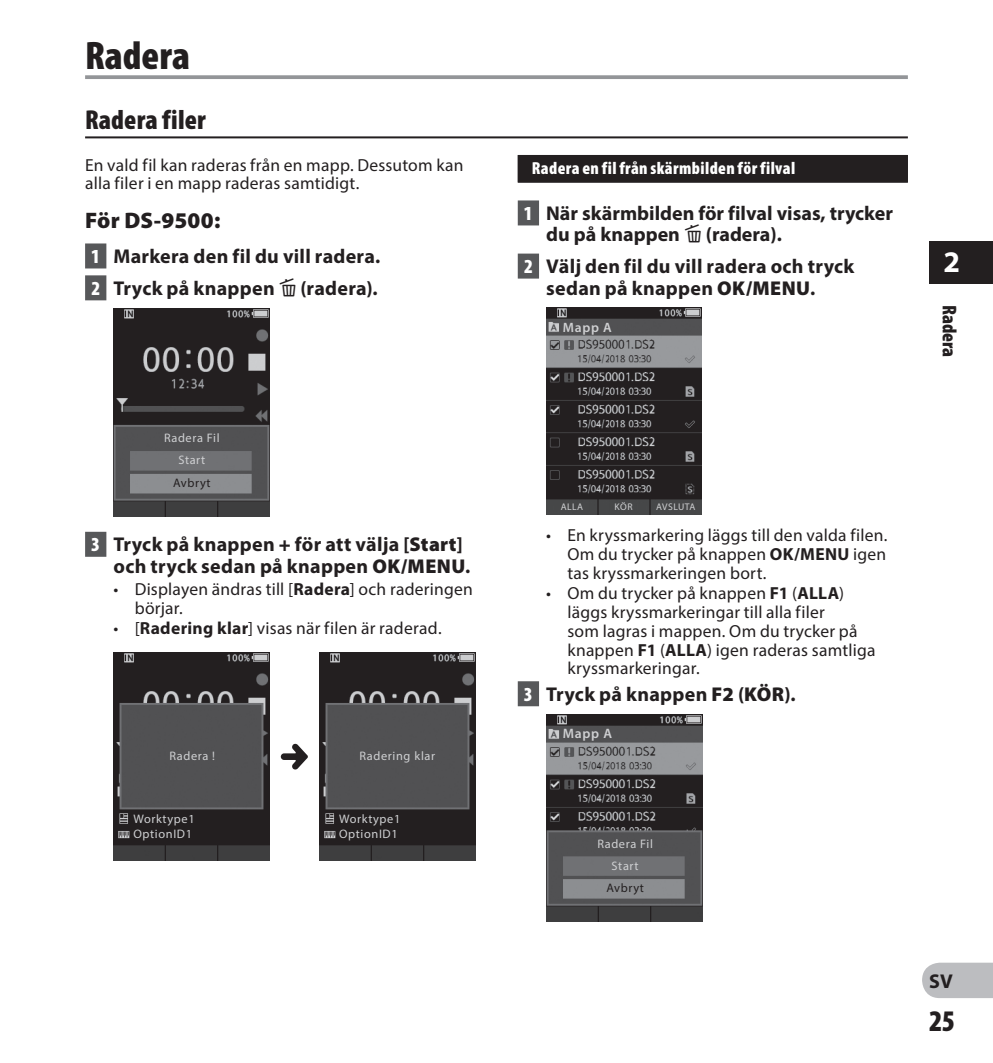
<style>
.page{position:relative;width:993px;height:1063px;background:#fff}
.page>*{position:absolute;margin:0;border:0;box-sizing:border-box;transform-origin:0 0}
.t1{font:900 condensed 40px "Myriad Pro";color:#231f20}
.t2{font:900 condensed 30px "Myriad Pro";color:#231f20}
.t3{font:700 30px "Myriad Pro";color:#fff}
.t4{font:900 condensed 27.5px "Myriad Pro";letter-spacing:.005em;color:#231f20}
.t5{font:900 22.5px "Myriad Pro";letter-spacing:.005em;color:#231f20}
.t6{font:700 20px/21.2px "Myriad Pro";letter-spacing:.015em;color:#231f20}
.t7{font:900 condensed 20px "Myriad Pro";color:#231f20}
.t8{font:17.5px/18.8px "Myriad Pro";letter-spacing:.015em;color:#231f20}
.t9{font:900 condensed 17.5px "Myriad Pro";letter-spacing:.025em;color:#fff}
.t10{font:600 13.75px "Myriad Pro";color:#cfd0d2}
.t11{font:600 13.5px "Myriad Pro";color:#cfd0d2}
.t12{font:12.25px/22px "Myriad Pro";letter-spacing:.05em;color:#cfd0d2;text-align:center}
.t13{font:12.25px "Myriad Pro";letter-spacing:.05em;color:#231f20}
.t14{font:9.75px "Myriad Pro";letter-spacing:.05em;color:#cfd0d2}
.t15{font:9.75px "Myriad Pro";letter-spacing:.03em;color:#cfd0d2}
.s1{font-weight:900;font-stretch:condensed;color:#fff}
.s2{font-family:"VR4";font-weight:400}
.s3{font-weight:900}
.s4{font-weight:700}
</style>
<div class="page">
<div style="left:928px;top:241px;width:64px;height:42px;background:#231f20"></div>
<div style="left:922px;top:963px;width:70px;height:35px;background:#bcbdc0"></div>
<svg style="left:85px;top:75px;width:822px;height:4px;background:#9a9c9f"></svg>
<hr style="left:85px;top:136px;width:822px;height:2px;background:#231f20">
<div style="left:85px;top:243px;width:21px;height:25px;background:#57585a"></div>
<div style="left:85px;top:275px;width:21px;height:25px;background:#57585a"></div>
<div style="left:85px;top:532px;width:21px;height:25px;background:#57585a"></div>
<img style="left:113px;top:308px;width:156px;height:208px">
<svg style="left:281px;top:743px;width:27px;height:27px"></svg>
<img style="left:113px;top:653px;width:156px;height:208px">
<img style="left:319px;top:653px;width:156px;height:208px">
<div style="left:517px;top:155px;width:390px;height:28px;background:#514e4f"></div>
<div style="left:517px;top:155px;width:390px;height:27px;background:#231f20"></div>
<div style="left:517px;top:200px;width:22px;height:25px;background:#57585a"></div>
<div style="left:517px;top:254px;width:22px;height:25px;background:#57585a"></div>
<div style="left:517px;top:681px;width:22px;height:25px;background:#57585a"></div>
<img style="left:546px;top:308px;width:155px;height:206px">
<img style="left:546px;top:714px;width:156px;height:208px">
<h1 class="t1" style="left:85px;top:30px;width:106px">Radera</h1>
<h3 class="t4" style="left:85px;top:103px;width:122px">Radera filer</h3>
<p class="t8" style="left:85px;top:155px;width:380px">En vald fil kan raderas från en mapp. Dessutom kan alla filer i en mapp raderas samtidigt.</p>
<p class="t5" style="left:85px;top:205px;width:137px">För DS-9500:</p>
<p class="t6" style="left:91px;top:240px;width:290px;line-height:32px"><span class="s1">1</span> Markera den fil du vill radera.<br><span class="s1">2</span> Tryck på knappen <span class="s2">k</span> (radera).</p>
<p class="t12" style="left:164px;top:426px;width:57px">Radera Fil<br>Start</p>
<p class="t13" style="left:173px;top:475px;width:39px">Avbryt</p>
<p class="t6" style="left:113px;top:533px;width:358px;text-indent:-22px"><span class="s1">3</span> Tryck på knappen <span class="s3">+</span> för att välja [<span class="s3">Start</span>] och tryck sedan på knappen <span class="s3">OK/MENU</span>.</p>
<p class="t8" style="left:135px;top:580px;width:339px;text-indent:-21px">• Displayen ändras till [<span class="s4">Radera</span>] och raderingen börjar.</p>
<p class="t8" style="left:113px;top:619px;width:329px">• [<span class="s4">Radering klar</span>] visas när filen är raderad.</p>
<p class="t12" style="left:169px;top:745px;width:47px">Radera !</p>
<p class="t12" style="left:133px;top:811px;width:63px;line-height:15.5px;text-align:left">Worktype1<br>OptionID1</p>
<p class="t12" style="left:359px;top:745px;width:77px">Radering klar</p>
<p class="t12" style="left:339px;top:811px;width:63px;line-height:15.5px;text-align:left">Worktype1<br>OptionID1</p>
<p class="t9" style="left:531px;top:157px;width:265px">Radera en fil från skärmbilden för filval</p>
<p class="t6" style="left:546px;top:202px;width:348px;text-indent:-22px"><span class="s1">1</span> När skärmbilden för filval visas, trycker du på knappen <span class="s2">k</span> (radera).</p>
<p class="t6" style="left:546px;top:255px;width:309px;text-indent:-22px"><span class="s1">2</span> Välj den fil du vill radera och tryck sedan på knappen <span class="s3">OK/MENU</span>.</p>
<p class="t11" style="left:562px;top:319px;width:50px">Mapp A</p>
<h2 class="t3" style="left:943px;top:243px;width:18px">2</h2>
<p class="t7" style="left:962px;top:305px;width:54px;rotate:90deg">Radera</p>
<p class="t14" style="left:614px;top:501px;width:19px">KÖR</p>
<p class="t15" style="left:656px;top:501px;width:41px">AVSLUTA</p>
<p class="t14" style="left:560px;top:501px;width:24px">ALLA</p>
<p class="t8" style="left:567px;top:526px;width:321px;text-align:justify;text-indent:-21px">• En kryssmarkering läggs till den valda filen.<br>Om du trycker på knappen <span class="s4">OK/MENU</span> igen tas kryssmarkeringen bort.</p>
<p class="t8" style="left:567px;top:584px;width:309px;text-indent:-21px">• Om du trycker på knappen <span class="s4">F1</span> (<span class="s4">ALLA</span>) läggs kryssmarkeringar till alla filer<br>som lagras i mappen. Om du trycker på knappen <span class="s4">F1</span> (<span class="s4">ALLA</span>) igen raderas samtliga kryssmarkeringar.</p>
<p class="t6" style="left:524px;top:683px;width:273px"><span class="s1">3</span> Tryck på knappen <span class="s3">F2</span> (<span class="s3">KÖR</span>).</p>
<p class="t10" style="left:562px;top:725px;width:51px">Mapp A</p>
<p class="t12" style="left:597px;top:832px;width:57px">Radera Fil<br>Start</p>
<p class="t13" style="left:606px;top:881px;width:39px">Avbryt</p>
<p class="t6" style="left:928px;top:970px;width:25px">SV</p>
<h2 class="t2" style="left:928px;top:1002px;width:28px">25</h2>
</div>
